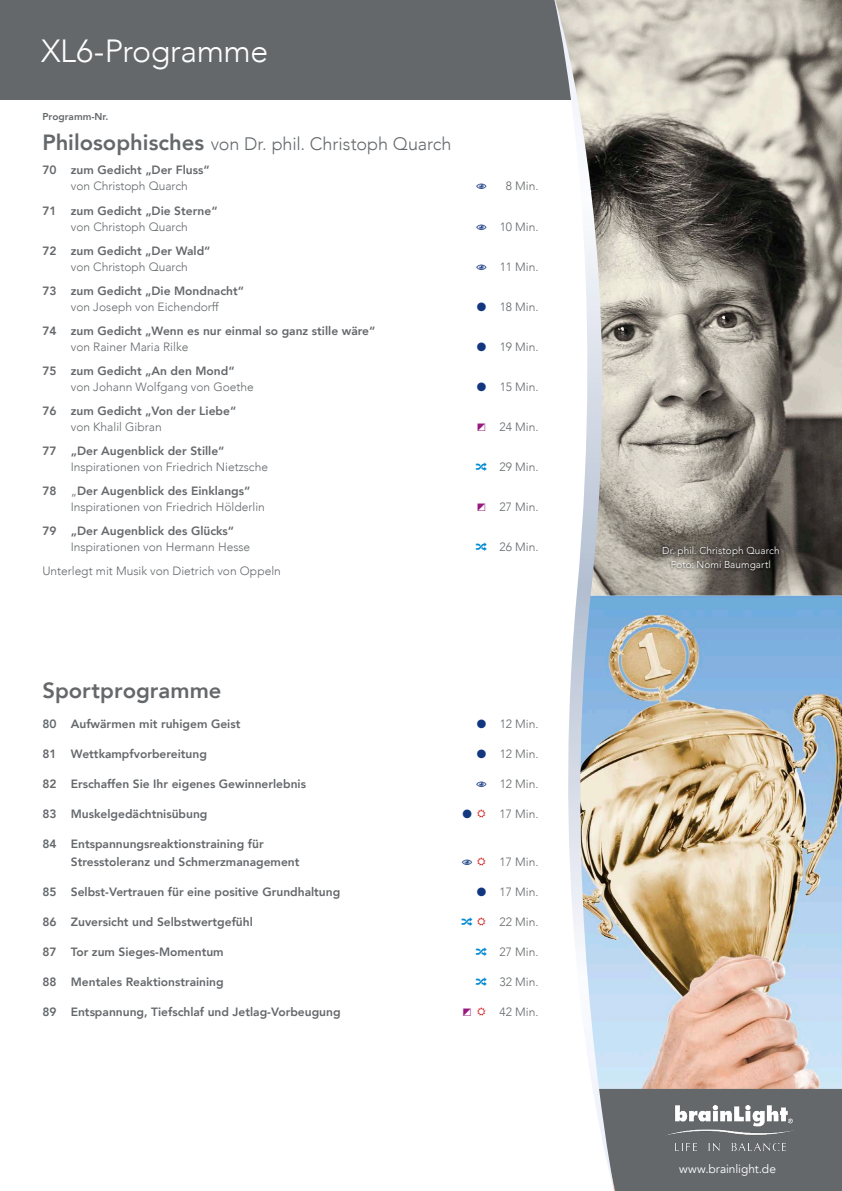
<style>
.page{position:relative;width:842px;height:1191px;background:#fff}
.page>*{position:absolute;margin:0;border:0;box-sizing:border-box;transform-origin:0 0}
.t1{font:300 32px "Avenir";letter-spacing:-.015em;color:#fff}
.t2{font:800 22px "Avenir";color:#65686b}
.t3{font:300 18px "Avenir";letter-spacing:-.005em;color:#65686b}
.t4{font:800 12px/18px "Avenir";color:#65686b}
.t5{font:300 12px/16px "Avenir";color:#65686b}
.t6{font:12px "Avenir";color:#fff}
.t7{font:300 10px/14px "Avenir";letter-spacing:.01em;color:#fff;text-align:center}
.t8{font:800 10px "Avenir";color:#65686b}
.s1{font-weight:800;font-size:22px}
.s2{color:#12377f}
.s3{color:#961a80}
.s4{font-weight:800}
</style>
<div class="page">
<img style="left:626px;top:595px;width:216px;height:494px">
<div style="left:0;top:0;width:842px;height:99px;background:#65686b"></div>
<div style="left:626px;top:1089px;width:216px;height:102px;background:#65686b"></div>
<img style="left:626px;top:0;width:216px;height:595px">
<svg style="left:547px;top:0;width:79px;height:1191px"></svg>
<div style="left:660px;top:544px;width:121px;height:29px;background:#000;opacity:.8"></div>
<img style="left:666px;top:1105px;width:129px;height:45px">
<h1 class="t1" style="left:41px;top:32px;width:229px">XL6-Programme</h1>
<p class="t8" style="left:43px;top:109px;width:67px">Programm-Nr.</p>
<h3 class="t3" style="left:43px;top:134px;width:411px"><span class="s1">Philosophisches</span> von Dr. phil. Christoph Quarch</h3>
<p class="t4" style="left:43px;top:161px;width:169px">70 zum Gedicht „Der Fluss“</p>
<p class="t5" style="left:71px;top:178px;width:118px">von Christoph Quarch</p>
<p class="t5" style="left:506px;top:178px;width:34px">8 Min.</p>
<p class="t4" style="left:43px;top:201px;width:177px">71 zum Gedicht „Die Sterne“</p>
<p class="t5" style="left:71px;top:218px;width:118px">von Christoph Quarch</p>
<p class="t5" style="left:500px;top:218px;width:40px">10 Min.</p>
<p class="t4" style="left:42px;top:241px;width:169px">72 zum Gedicht „Der Wald“</p>
<p class="t5" style="left:71px;top:258px;width:118px">von Christoph Quarch</p>
<p class="t5" style="left:500px;top:258px;width:40px">11 Min.</p>
<p class="t4" style="left:42px;top:281px;width:203px">73 zum Gedicht „Die Mondnacht“</p>
<p class="t5" style="left:71px;top:298px;width:149px">von Joseph von Eichendorff</p>
<p class="t5" style="left:477px;top:298px;width:63px"><span class="s2">●</span> 18 Min.</p>
<p class="t4" style="left:42px;top:321px;width:334px">74 zum Gedicht „Wenn es nur einmal so ganz stille wäre“</p>
<p class="t5" style="left:71px;top:338px;width:119px">von Rainer Maria Rilke</p>
<p class="t5" style="left:477px;top:338px;width:63px"><span class="s2">●</span> 19 Min.</p>
<p class="t4" style="left:42px;top:361px;width:194px">75 zum Gedicht „An den Mond“</p>
<p class="t5" style="left:71px;top:378px;width:185px">von Johann Wolfgang von Goethe</p>
<p class="t5" style="left:477px;top:378px;width:63px"><span class="s2">●</span> 15 Min.</p>
<p class="t4" style="left:42px;top:401px;width:195px">76 zum Gedicht „Von der Liebe“</p>
<p class="t5" style="left:71px;top:418px;width:92px">von Khalil Gibran</p>
<p class="t5" style="left:476px;top:418px;width:64px"><span class="s3">◩</span> 24 Min.</p>
<p class="t4" style="left:42px;top:441px;width:183px">77 „Der Augenblick der Stille“</p>
<p class="t5" style="left:71px;top:458px;width:199px">Inspirationen von Friedrich Nietzsche</p>
<p class="t5" style="left:500px;top:458px;width:40px">29 Min.</p>
<p class="t5" style="left:71px;top:482px;width:196px;text-indent:-28px"><span class="s4">78</span> „<span class="s4">Der Augenblick des Einklangs“<br></span>Inspirationen von Friedrich Hölderlin</p>
<p class="t5" style="left:476px;top:498px;width:64px"><span class="s3">◩</span> 27 Min.</p>
<p class="t4" style="left:42px;top:521px;width:193px">79 „Der Augenblick des Glücks“</p>
<p class="t5" style="left:71px;top:538px;width:181px">Inspirationen von Hermann Hesse</p>
<p class="t5" style="left:500px;top:538px;width:40px">26 Min.</p>
<p class="t5" style="left:42px;top:562px;width:240px">Unterlegt mit Musik von Dietrich von Oppeln</p>
<h2 class="t2" style="left:43px;top:673px;width:181px">Sportprogramme</h2>
<p class="t4" style="left:43px;top:715px;width:199px">80 Aufwärmen mit ruhigem Geist</p>
<p class="t5" style="left:477px;top:716px;width:63px"><span class="s2">●</span> 12 Min.</p>
<p class="t4" style="left:43px;top:745px;width:166px">81 Wettkampfvorbereitung</p>
<p class="t5" style="left:477px;top:746px;width:63px"><span class="s2">●</span> 12 Min.</p>
<p class="t4" style="left:43px;top:775px;width:265px">82 Erschaffen Sie Ihr eigenes Gewinnerlebnis</p>
<p class="t5" style="left:500px;top:776px;width:40px">12 Min.</p>
<p class="t4" style="left:42px;top:805px;width:167px">83 Muskelgedächtnisübung</p>
<p class="t5" style="left:462px;top:806px;width:78px"><span class="s2">●</span> 17 Min.</p>
<p class="t4" style="left:71px;top:835px;width:230px;text-indent:-28px">84 Entspannungsreaktionstraining für<br>Stresstoleranz und Schmerzmanagement</p>
<p class="t5" style="left:500px;top:854px;width:40px">17 Min.</p>
<p class="t4" style="left:42px;top:883px;width:299px">85 Selbst-Vertrauen für eine positive Grundhaltung</p>
<p class="t5" style="left:477px;top:884px;width:63px"><span class="s2">●</span> 17 Min.</p>
<p class="t4" style="left:42px;top:913px;width:212px">86 Zuversicht und Selbstwertgefühl</p>
<p class="t5" style="left:500px;top:914px;width:40px">22 Min.</p>
<p class="t4" style="left:42px;top:943px;width:183px">87 Tor zum Sieges-Momentum</p>
<p class="t5" style="left:500px;top:944px;width:40px">27 Min.</p>
<p class="t4" style="left:42px;top:973px;width:183px">88 Mentales Reaktionstraining</p>
<p class="t5" style="left:500px;top:974px;width:40px">32 Min.</p>
<p class="t4" style="left:42px;top:1003px;width:300px">89 Entspannung, Tiefschlaf und Jetlag-Vorbeugung</p>
<p class="t5" style="left:500px;top:1004px;width:40px">42 Min.</p>
<p class="t7" style="left:662px;top:544px;width:119px">Dr. phil. Christoph Quarch<br>Foto: Nomi Baumgartl</p>
<p class="t6" style="left:679px;top:1161px;width:98px">www.brainlight.de</p>
</div>
